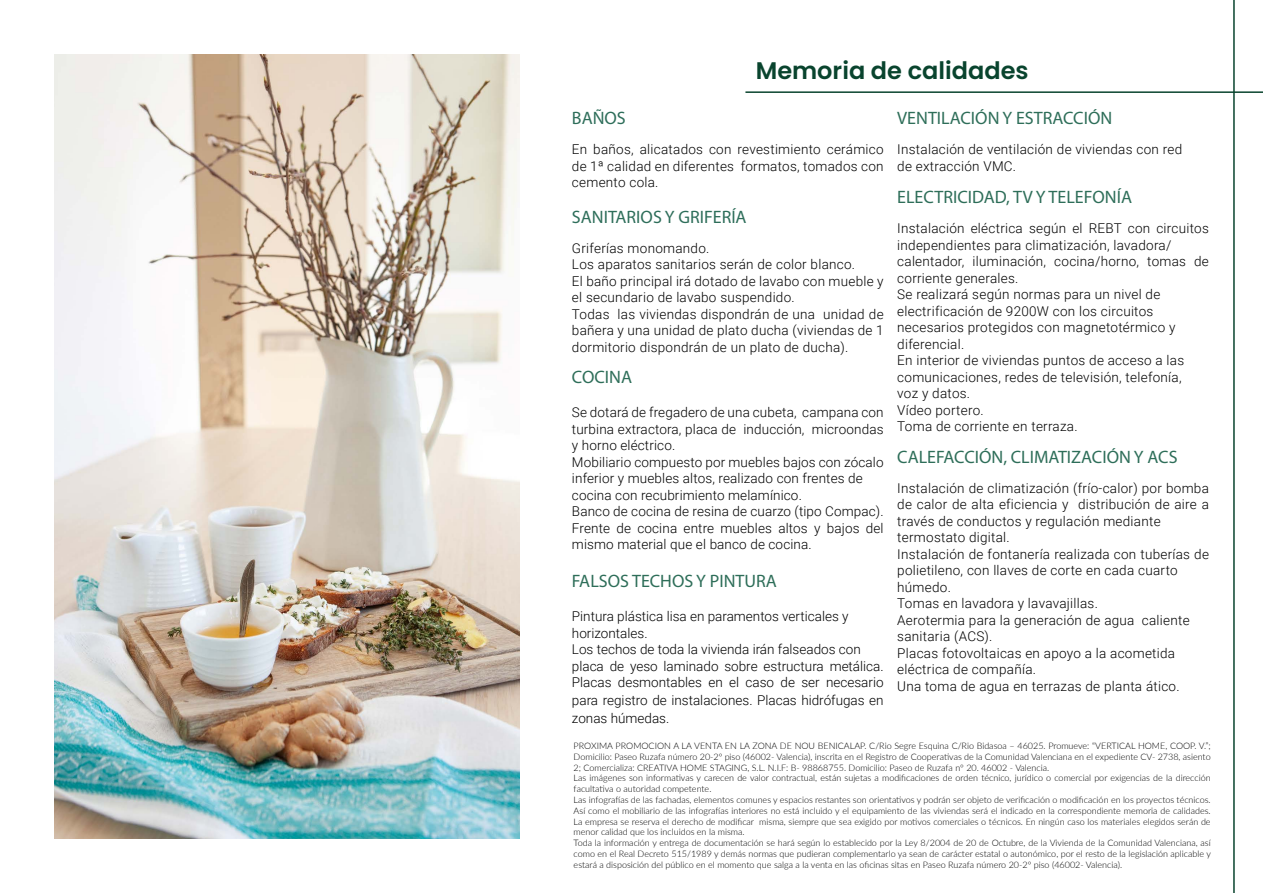
<style>
.page{position:relative;width:1263px;height:893px;background:#fff}
.page>*{position:absolute;margin:0;border:0;box-sizing:border-box;transform-origin:0 0}
.t1{font:600 24px "Poppins";color:#09442e}
.t2{font:18px "Myriad Pro";color:#2e6e59}
.t3{font:18px "Myriad Pro";color:#2e6e5a}
.t4{font:300 13.5px/16.5px "Roboto";letter-spacing:.02em;color:#000}
.t5{font:300 13.5px/16.5px "Roboto";color:#000}
.t6{font:300 9px/10.8px "Lato";color:#000}
</style>
<div class="page">
<hr style="left:745px;top:91px;width:518px;height:2px;background:#09442e">
<hr style="left:1233px;top:0;width:2px;height:893px;background:#09442e">
<img style="left:54px;top:54px;width:465px;height:785px">
<h1 class="t1" style="left:756px;top:57px;width:274px">Memoria de calidades</h1>
<h2 class="t3" style="left:572px;top:107px;width:55px">BAÑOS</h2>
<p class="t4" style="left:572px;top:140px;width:313px;text-align:justify">En baños, alicatados con revestimiento cerámico de 1ª calidad en diferentes formatos, tomados con cemento cola.</p>
<h2 class="t3" style="left:572px;top:205px;width:176px">SANITARIOS Y GRIFERÍA</h2>
<p class="t4" style="left:572px;top:239px;width:313px">Griferías monomando.<br>Los aparatos sanitarios serán de color blanco.<br>El baño principal irá dotado de lavabo con mueble y el secundario de lavabo suspendido.<br>Todas las viviendas dispondrán de una unidad de bañera y una unidad de plato ducha (viviendas de 1 dormitorio dispondrán de un plato de ducha).</p>
<h2 class="t2" style="left:572px;top:366px;width:62px">COCINA</h2>
<p class="t4" style="left:572px;top:404px;width:313px">Se dotará de fregadero de una cubeta, campana con turbina extractora, placa de inducción, microondas y horno eléctrico.<br>Mobiliario compuesto por muebles bajos con zócalo inferior y muebles altos, realizado con frentes de cocina con recubrimiento melamínico.<br>Banco de cocina de resina de cuarzo (tipo Compac).<br>Frente de cocina entre muebles altos y bajos del mismo material que el banco de cocina.</p>
<h2 class="t2" style="left:572px;top:569px;width:207px">FALSOS TECHOS Y PINTURA</h2>
<p class="t5" style="left:572px;top:607px;width:313px">Pintura plástica lisa en paramentos verticales y horizontales.<br>Los techos de toda la vivienda irán falseados con placa de yeso laminado sobre estructura metálica.<br>Placas desmontables en el caso de ser necesario</p>
<p class="t5" style="left:572px;top:691px;width:313px;line-height:18px">para registro de instalaciones. Placas hidrófugas en zonas húmedas.</p>
<h2 class="t2" style="left:897px;top:107px;width:217px">VENTILACIÓN Y ESTRACCIÓN</h2>
<p class="t4" style="left:897px;top:140px;width:286px">Instalación de ventilación de viviendas con red de extracción VMC.</p>
<h2 class="t2" style="left:897px;top:186px;width:236px">ELECTRICIDAD, TV Y TELEFONÍA</h2>
<p class="t4" style="left:897px;top:220px;width:313px">Instalación eléctrica según el REBT con circuitos independientes para climatización, lavadora/ calentador, iluminación, cocina/horno, tomas de corriente generales.<br>Se realizará según normas para un nivel de electrificación de 9200W con los circuitos necesarios protegidos con magnetotérmico y diferencial.<br>En interior de viviendas puntos de acceso a las comunicaciones, redes de televisión, telefonía,<br>voz y datos.<br>Vídeo portero.<br>Toma de corriente en terraza.</p>
<h2 class="t2" style="left:897px;top:445px;width:282px">CALEFACCIÓN, CLIMATIZACIÓN Y ACS</h2>
<p class="t4" style="left:897px;top:479px;width:313px">Instalación de climatización (frío-calor) por bomba de calor de alta eficiencia y distribución de aire a través de conductos y regulación mediante termostato digital.<br>Instalación de fontanería realizada con tuberías de polietileno, con llaves de corte en cada cuarto húmedo.<br>Tomas en lavadora y lavavajillas.<br>Aerotermia para la generación de agua caliente sanitaria (ACS).<br>Placas fotovoltaicas en apoyo a la acometida eléctrica de compañía.<br>Una toma de agua en terrazas de planta ático.</p>
<p class="t6" style="left:574px;top:740px;width:639px">PROXIMA PROMOCION A LA VENTA EN LA ZONA DE NOU BENICALAP. C/Rio Segre Esquina C/Rio Bidasoa – 46025. Promueve: “VERTICAL HOME, COOP. V.”; Domicilio: Paseo Ruzafa número 20-2º piso (46002- Valencia), inscrita en el Registro de Cooperativas de la Comunidad Valenciana en el expediente CV- 2738, asiento 2; Comercializa: CREATIVA HOME STAGING, S.L. N.I.F: B- 98868755. Domicilio: Paseo de Ruzafa nº 20. 46002 - Valencia.<br>Las imágenes son informativas y carecen de valor contractual, están sujetas a modificaciones de orden técnico, jurídico o comercial por exigencias de la dirección facultativa o autoridad competente.<br>Las infografías de las fachadas, elementos comunes y espacios restantes son orientativos y podrán ser objeto de verificación o modificación en los proyectos técnicos.<br>Así como el mobiliario de las infografías interiores no está incluido y el equipamiento de las viviendas será el indicado en la correspondiente memoria de calidades.<br>La empresa se reserva el derecho de modificar misma, siempre que sea exigido por motivos comerciales o técnicos. En ningún caso los materiales elegidos serán de menor calidad que los incluidos en la misma.<br>Toda la información y entrega de documentación se hará según lo establecido por la Ley 8/2004 de 20 de Octubre, de la Vivienda de la Comunidad Valenciana, así como en el Real Decreto 515/1989 y demás normas que pudieran complementarlo ya sean de carácter estatal o autonómico, por el resto de la legislación aplicable y estará a disposición del público en el momento que salga a la venta en las oficinas sitas en Paseo Ruzafa número 20-2º piso (46002- Valencia).</p>
</div>
